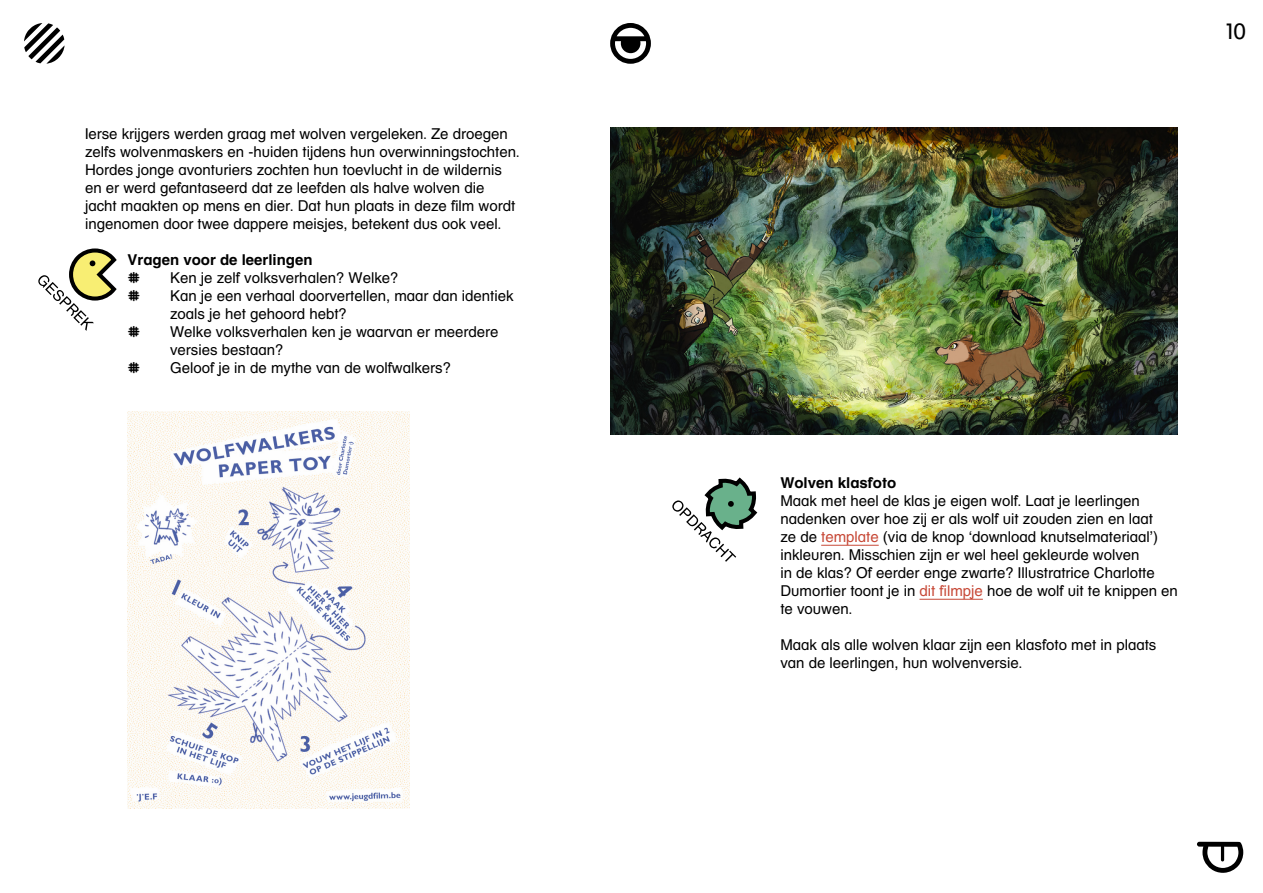
<style>
.page{position:relative;width:1263px;height:893px;background:#fff}
.page>*{position:absolute;margin:0;border:0;box-sizing:border-box;transform-origin:0 0}
.t1{font:22.5px "JEF";color:#000}
._04__Lopende_tekst{font:15px/18px "JEF";color:#000}
._04__Lopende_tekst_i{font:15px/18px "JEF";color:#000}
._04__Vragen_voor_de{font:700 15px "JEF";color:#000}
._04__Lopende_tekst-2{font:700 15px "JEF";color:#000}
.s1{color:#c74937}
</style>
<div class="page">
<img style="left:610px;top:128px;width:568px;height:306px">
<svg style="left:672px;top:477px;width:86px;height:85px"></svg>
<hr style="left:821px;top:545px;width:58px;height:1px;background:#c74937">
<hr style="left:919px;top:599px;width:64px;height:1px;background:#c74937">
<svg style="left:38px;top:248px;width:79px;height:83px"></svg>
<img style="left:128px;top:411px;width:281px;height:397px">
<p class="_04__Lopende_tekst" style="left:85px;top:125px;width:436px">Ierse krijgers werden graag met wolven vergeleken. Ze droegen zelfs wolvenmaskers en -huiden tijdens hun overwinningstochten.<br>Hordes jonge avonturiers zochten hun toevlucht in de wildernis en er werd gefantaseerd dat ze leefden als halve wolven die jacht maakten op mens en dier. Dat hun plaats in deze film wordt ingenomen door twee dappere meisjes, betekent dus ook veel.</p>
<p class="_04__Vragen_voor_de" style="left:128px;top:250px;width:187px">Vragen voor de leerlingen</p>
<p class="_04__Lopende_tekst" style="left:170px;top:269px;width:230px">Ken je zelf volksverhalen? Welke?</p>
<p class="_04__Lopende_tekst" style="left:170px;top:287px;width:345px">Kan je een verhaal doorvertellen, maar dan identiek zoals je het gehoord hebt?</p>
<p class="_04__Lopende_tekst" style="left:170px;top:323px;width:330px">Welke volksverhalen ken je waarvan er meerdere versies bestaan?</p>
<p class="_04__Lopende_tekst" style="left:170px;top:359px;width:282px">Geloof je in de mythe van de wolfwalkers?</p>
<h1 class="t1" style="left:1226px;top:17px;width:21px">10</h1>
<p class="_04__Lopende_tekst-2" style="left:780px;top:473px;width:117px">Wolven klasfoto</p>
<p class="_04__Lopende_tekst_i" style="left:780px;top:492px;width:399px">Maak met heel de klas je eigen wolf. Laat je leerlingen nadenken over hoe zij er als wolf uit zouden zien en laat<br>ze de <span class="s1">template</span> (via de knop ‘download knutselmateriaal’) inkleuren. Misschien zijn er wel heel gekleurde wolven<br>in de klas? Of eerder enge zwarte? Illustratrice Charlotte Dumortier toont je in <span class="s1">dit filmpje</span> hoe de wolf uit te knippen en te vouwen.</p>
<p class="_04__Lopende_tekst_i" style="left:780px;top:636px;width:377px">Maak als alle wolven klaar zijn een klasfoto met in plaats van de leerlingen, hun wolvenversie.</p>
</div>
